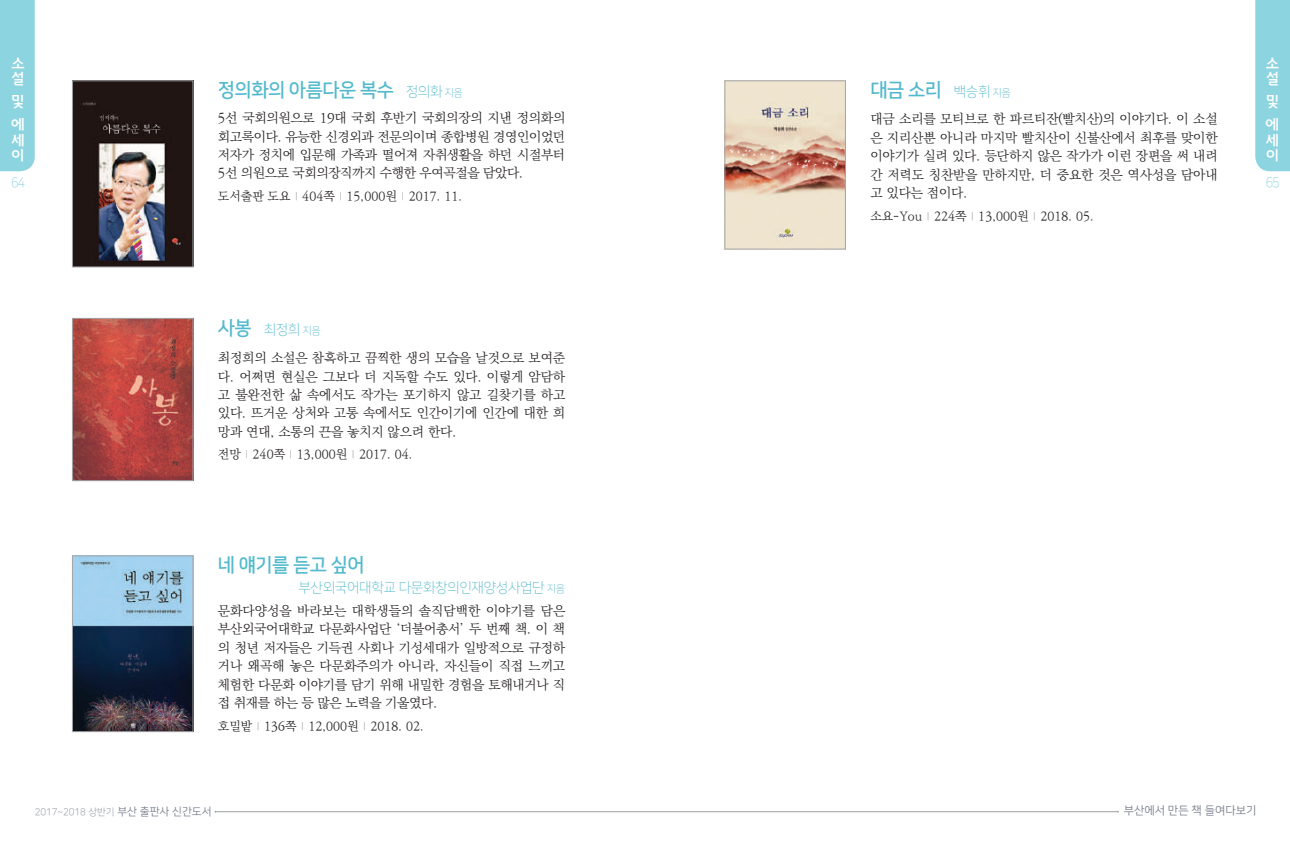
<style>
.page{position:relative;width:1290px;height:844px;background:#fff}
.page>*{position:absolute;margin:0;border:0;box-sizing:border-box;transform-origin:0 0}
.t1{font:19.25px "Nanum Square OTFB";letter-spacing:-.025em;color:#53b9cd}
.t2{font:14.88px/15.8px "Godo M";color:#fff}
.t3{font:14px "Nanum Square OTFL";letter-spacing:-.025em;color:#53b9cd}
.t4{font:14px "Nanum Square OTFL";color:#8cd4df;scale:.9 1}
.t5{font:13.12px/18.4px "Ko Pub Batang PL";letter-spacing:-.01em;color:#231f20;text-align:justify}
.t6{font:12.25px "Ko Pub Batang PL";color:#231f20}
.t7{font:11.38px "Nanum Square OTFR";color:#777e8b}
.t8{font:9.62px "Nanum Square OTFL";color:#777e8b}
.s1{font-family:"Nanum Square OTFL";font-size:14px}
.s2{font-family:"Nanum Square OTFL";font-size:10.5px}
.s3{font-size:8.75px;color:#939598}
.s4{color:#262324}
.s5{font-family:"Nanum Square OTFB";font-size:19.25px}
.s6{font-size:10.5px}
.s7{font-family:"Nanum Square OTFR";font-size:10.85px}
</style>
<div class="page">
<div style="left:0;top:0;width:35px;height:171px;background:#8cd4df"></div>
<div style="left:1255px;top:0;width:35px;height:171px;background:#8cd4df"></div>
<hr style="left:215px;top:811px;width:430px;height:1px;background:#9d9fa2">
<hr style="left:645px;top:811px;width:473px;height:1px;background:#9d9fa2">
<img style="left:74px;top:557px;width:117px;height:172px">
<div style="left:72px;top:555px;width:121px;height:176px;border:1px solid #a4a5a9"></div>
<img style="left:74px;top:83px;width:117px;height:182px">
<div style="left:72px;top:81px;width:121px;height:186px;border:1px solid #a4a5a9"></div>
<img style="left:74px;top:320px;width:117px;height:158px">
<div style="left:72px;top:318px;width:121px;height:162px;border:1px solid #a4a5a9"></div>
<img style="left:727px;top:83px;width:116px;height:164px">
<div style="left:725px;top:81px;width:120px;height:168px;border:1px solid #a4a5a9"></div>
<p class="t2" style="left:11px;top:55px;width:15px">소 설</p>
<p class="t2" style="left:11px;top:90px;width:15px;line-height:22.8px">및 에</p>
<p class="t2" style="left:11px;top:132px;width:15px">세 이</p>
<p class="t4" style="left:11px;top:176px;width:17px">64</p>
<h1 class="t1" style="left:218px;top:80px;width:247px">정의화의 아름다운 복수 <span class="s1">정의화</span> <span class="s2">지음</span></h1>
<p class="t5" style="left:218px;top:109px;width:349px">5선 국회의원으로 19대 국회 후반기 국회의장의 지낸 정의화의 회고록이다. 유능한 신경외과 전문의이며 종합병원 경영인이었던 저자가 정치에 입문해 가족과 떨어져 자취생활을 하던 시절부터 5선 의원으로 국회의장직까지 수행한 우여곡절을 담았다.</p>
<p class="t6" style="left:218px;top:190px;width:246px">도서출판 도요 <span class="s3">|</span> 404쪽 <span class="s3">|</span> 15,000원 <span class="s3">|</span> 2017. 11<span class="s4">.</span></p>
<h1 class="t1" style="left:870px;top:80px;width:142px">대금 소리 <span class="s1">백승휘</span> <span class="s2">지음</span></h1>
<p class="t5" style="left:870px;top:111px;width:349px">대금 소리를 모티브로 한 파르티잔(빨치산)의 이야기다. 이 소설 은 지리산뿐 아니라 마지막 빨치산이 신불산에서 최후를 맞이한 이야기가 실려 있다. 등단하지 않은 작가가 이런 장편을 써 내려 간 저력도 칭찬받을 만하지만, 더 중요한 것은 역사성을 담아내 고 있다는 점이다.</p>
<p class="t6" style="left:870px;top:209px;width:225px">소요-You <span class="s3">|</span> 224쪽 <span class="s3">|</span> 13,000원 <span class="s3">|</span> 2018. 05<span class="s4">.</span></p>
<p class="t2" style="left:1266px;top:55px;width:15px">소 설</p>
<p class="t2" style="left:1266px;top:90px;width:15px;line-height:22.8px">및 에</p>
<p class="t2" style="left:1266px;top:132px;width:15px">세 이</p>
<p class="t4" style="left:1265px;top:176px;width:17px">65</p>
<p class="t3" style="left:218px;top:322px;width:104px"><span class="s5">사봉</span> 최정희 <span class="s6">지음</span></p>
<p class="t5" style="left:218px;top:349px;width:349px">최정희의 소설은 참혹하고 끔찍한 생의 모습을 날것으로 보여준 다. 어쩌면 현실은 그보다 더 지독할 수도 있다. 이렇게 암담하 고 불완전한 삶 속에서도 작가는 포기하지 않고 길찾기를 하고 있다. 뜨거운 상처와 고통 속에서도 인간이기에 인간에 대한 희 망과 연대, 소통의 끈을 놓치지 않으려 한다.</p>
<p class="t6" style="left:218px;top:448px;width:196px">전망 <span class="s3">|</span> 240쪽 <span class="s3">|</span> 13,000원 <span class="s3">|</span> 2017. 04<span class="s4">.</span></p>
<h1 class="t1" style="left:218px;top:554px;width:148px">네 얘기를 듣고 싶어</h1>
<p class="t3" style="left:298px;top:580px;width:268px">부산외국어대학교 다문화창의인재양성사업단 <span class="s6">지음</span></p>
<p class="t5" style="left:218px;top:602px;width:349px">문화다양성을 바라보는 대학생들의 솔직담백한 이야기를 담은 부산외국어대학교 다문화사업단 ‘더불어총서’ 두 번째 책. 이 책 의 청년 저자들은 기득권 사회나 기성세대가 일방적으로 규정하 거나 왜곡해 놓은 다문화주의가 아니라, 자신들이 직접 느끼고 체험한 다문화 이야기를 담기 위해 내밀한 경험을 토해내거나 직 접 취재를 하는 등 많은 노력을 기울였다.</p>
<p class="t6" style="left:218px;top:719px;width:208px">호밀밭 <span class="s3">|</span> 136쪽 <span class="s3">|</span> 12,000원 <span class="s3">|</span> 2018. 02<span class="s4">.</span></p>
<p class="t8" style="left:35px;top:806px;width:178px">2017~2018 상반기 <span class="s7">부산 출판사 신간도서</span></p>
<p class="t7" style="left:1124px;top:804px;width:134px">부산에서 만든 책 들여다보기</p>
</div>
